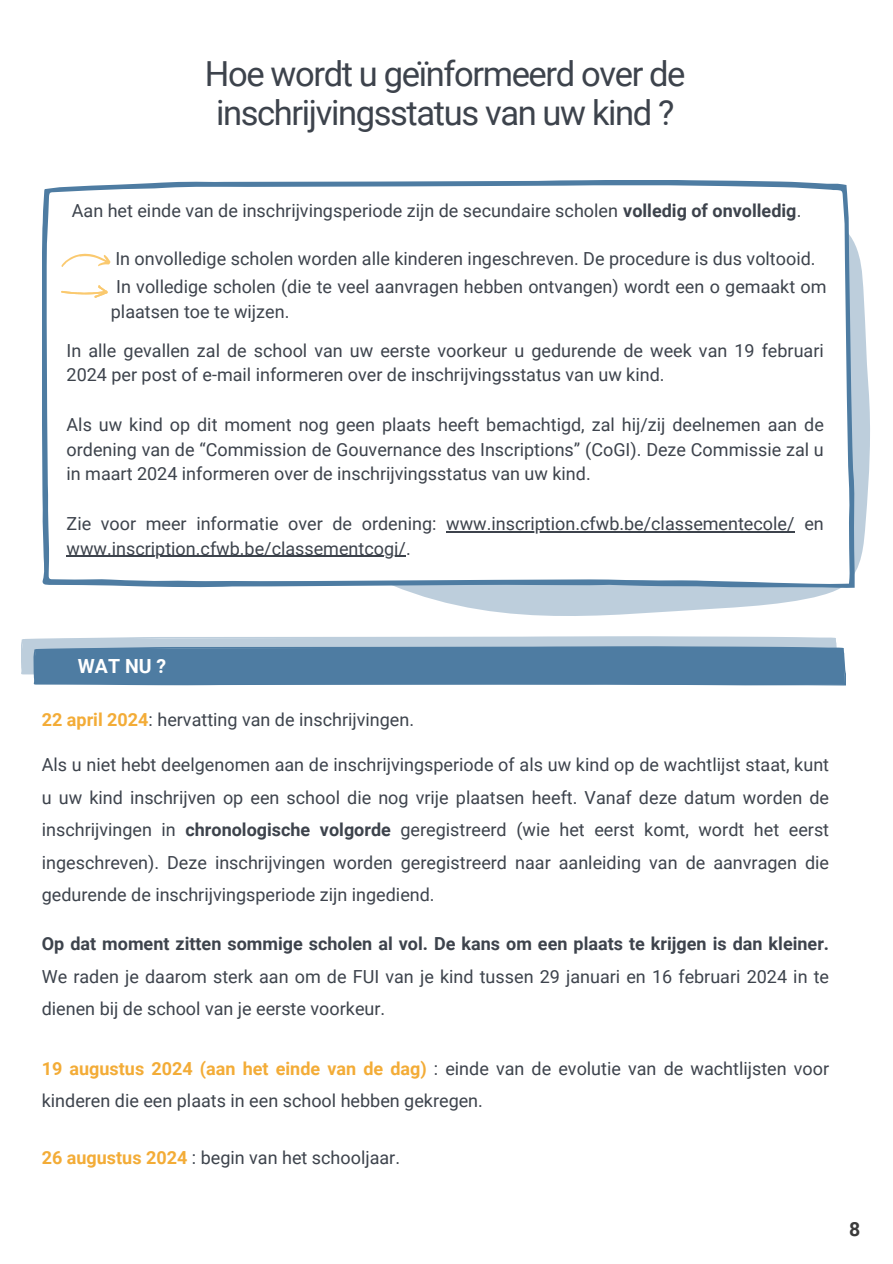
<style>
.page{position:relative;width:893px;height:1264px;background:#fff}
.page>*{position:absolute;margin:0;border:0;box-sizing:border-box;transform-origin:0 0}
.t1{font:34.5px "Roboto";letter-spacing:-.04em;color:#3d434c}
.t2{font:700 19.5px "Roboto";color:#fff}
.t3{font:700 19.5px "Roboto";color:#3b3b3b}
.t4{font:18px/32.5px "Roboto";color:#3d434c}
.s1{font-weight:700}
.s2{font-weight:700;color:#f3ac37}
</style>
<div class="page">
<svg style="left:399px;top:242px;width:471px;height:374px;fill:#bdcedc"></svg>
<svg style="left:42px;top:180px;width:812px;height:408px"></svg>
<hr style="left:446px;top:531px;width:348px;height:1px;background:#3d434c">
<hr style="left:67px;top:556px;width:339px;height:1px;background:#3d434c">
<svg style="left:61px;top:254px;width:50px;height:13px"></svg>
<svg style="left:61px;top:285px;width:46px;height:12px"></svg>
<svg style="left:21px;top:636px;width:825px;height:49px;background:#6a91b0"></svg>
<p class="t1" style="left:205px;top:54px;width:482px">Hoe wordt u geïnformeerd over de</p>
<p class="t1" style="left:216px;top:93px;width:460px">inschrijvingsstatus van uw kind ?</p>
<p class="t4" style="left:72px;top:194px;width:731px">Aan het einde van de inschrijvingsperiode zijn de secundaire scholen <span class="s1">volledig of onvolledig</span>.</p>
<p class="t4" style="left:115px;top:242px;width:701px">In onvolledige scholen worden alle kinderen ingeschreven. De procedure is dus voltooid.</p>
<p class="t4" style="left:111px;top:274px;width:717px;line-height:25px">In volledige scholen (die te veel aanvragen hebben ontvangen) wordt een o gemaakt om plaatsen toe te wijzen.</p>
<p class="t4" style="left:67px;top:338px;width:758px;line-height:24.8px">In alle gevallen zal de school van uw eerste voorkeur u gedurende de week van 19 februari<br>2024 per post of e-mail informeren over de inschrijvingsstatus van uw kind.</p>
<p class="t4" style="left:67px;top:412px;width:758px;line-height:24.8px;text-align:justify">Als uw kind op dit moment nog geen plaats heeft bemachtigd, zal hij/zij deelnemen aan de ordening van de “Commission de Gouvernance des Inscriptions” (CoGI). Deze Commissie zal u in maart 2024 informeren over de inschrijvingsstatus van uw kind.</p>
<p class="t4" style="left:67px;top:511px;width:758px;line-height:24.8px">Zie voor meer informatie over de ordening: www.inscription.cfwb.be/classementecole/ en www.inscription.cfwb.be/classementcogi/.</p>
<p class="t2" style="left:78px;top:655px;width:90px">WAT NU ?</p>
<p class="t4" style="left:42px;top:703px;width:374px"><span class="s2">22 april 2024</span>: hervatting van de inschrijvingen.</p>
<p class="t4" style="left:42px;top:749px;width:788px;text-align:justify">Als u niet hebt deelgenomen aan de inschrijvingsperiode of als uw kind op de wachtlijst staat, kunt u uw kind inschrijven op een school die nog vrije plaatsen heeft. Vanaf deze datum worden de inschrijvingen in <span class="s1">chronologische volgorde</span> geregistreerd (wie het eerst komt, wordt het eerst ingeschreven). Deze inschrijvingen worden geregistreerd naar aanleiding van de aanvragen die gedurende de inschrijvingsperiode zijn ingediend.</p>
<p class="t4" style="left:42px;top:927px;width:788px;text-align:justify"><span class="s1">Op dat moment zitten sommige scholen al vol. De kans om een plaats te krijgen is dan kleiner.<br></span>We raden je daarom sterk aan om de FUI van je kind tussen 29 januari en 16 februari 2024 in te dienen bij de school van je eerste voorkeur.</p>
<p class="t4" style="left:42px;top:1052px;width:788px"><span class="s2">19 augustus 2024 (aan het einde van de dag)</span> : einde van de evolutie van de wachtlijsten voor kinderen die een plaats in een school hebben gekregen.</p>
<p class="t4" style="left:42px;top:1141px;width:360px"><span class="s2">26 augustus 2024</span> : begin van het schooljaar.</p>
<p class="t3" style="left:849px;top:1217px;width:13px">8</p>
</div>
